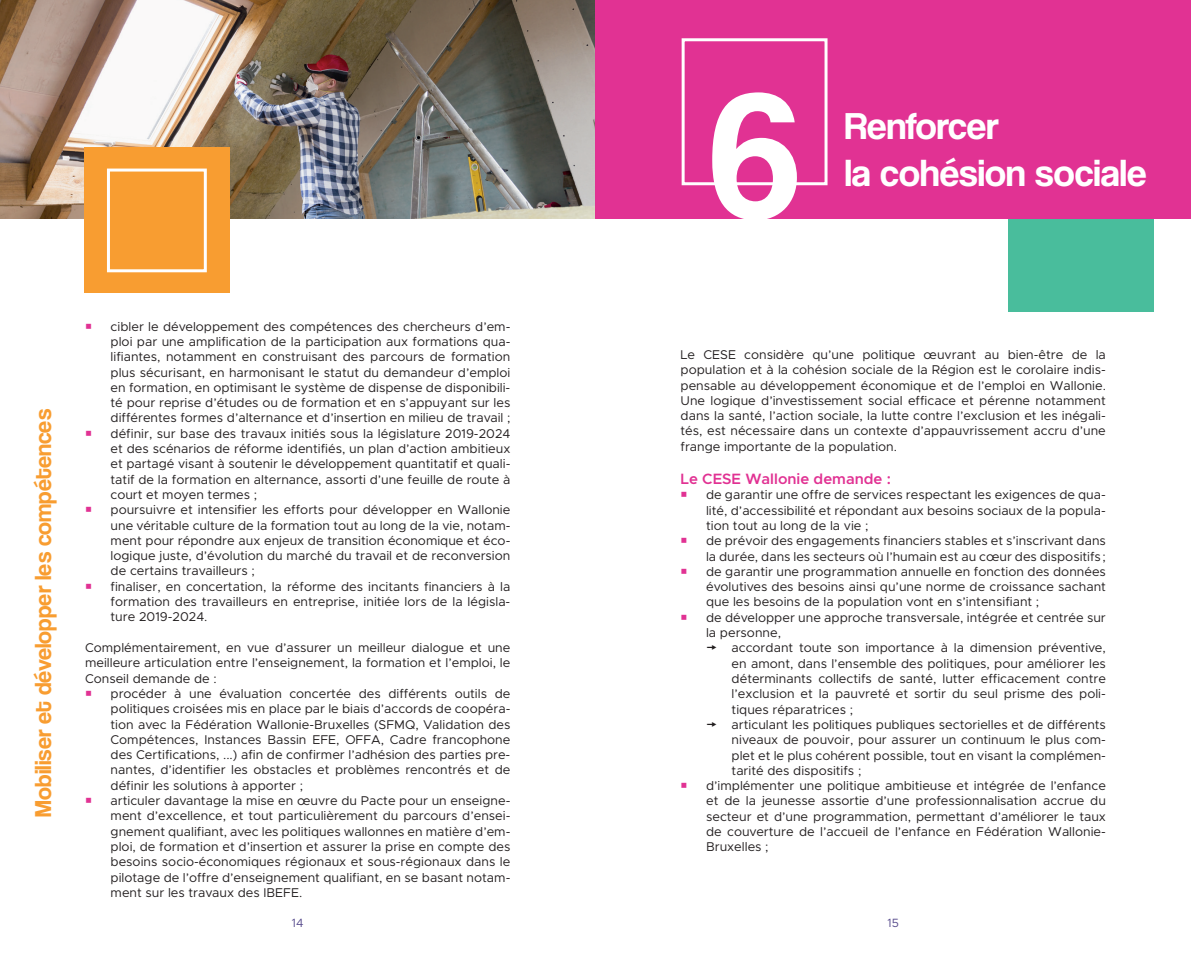
<style>
.page{position:relative;width:1191px;height:957px;background:#fff}
.page>*{position:absolute;margin:0;border:0;box-sizing:border-box;transform-origin:0 0}
.t1{font:39px/46.8px "Coolvetica Rg";color:#fff}
.t2{font:24px "Coolvetica Rg";color:#f89d31}
.t3{font:600 15px "Metropolis";color:#e13293}
.t4{font:12.75px/15.3px "Metropolis";color:#231f20}
.t5{font:12px "Metropolis";color:#5b4f8f}
</style>
<div class="page">
<img style="left:0;top:0;width:595px;height:218px">
<div style="left:84px;top:147px;width:146px;height:146px;background:#f89d31"></div>
<div style="left:107px;top:169px;width:100px;height:103px;border:3px solid #fff"></div>
<div style="left:1008px;top:166px;width:145px;height:146px;background:#49bd9c"></div>
<div style="left:595px;top:0;width:596px;height:218px;background:#e13293"></div>
<div style="left:681px;top:38px;width:146px;height:147px;border:3px solid #fff"></div>
<svg style="left:712px;top:92px;width:85px;height:127px"></svg>
<h1 class="t1" style="left:844px;top:102px;width:303px">Renforcer<br>la cohésion sociale</h1>
<h2 class="t2" style="left:29px;top:816px;width:409px;rotate:-90deg">Mobiliser et développer les compétences</h2>
<p class="t4" style="left:111px;top:318px;width:401px">cibler le développement des compétences des chercheurs d’em&shy;ploi par une amplification de la participation aux formations qua&shy;lifiantes, notamment en construisant des parcours de formation plus sécurisant, en harmonisant le statut du demandeur d’emploi en formation, en optimisant le système de dispense de disponibili&shy;té pour reprise d’études ou de formation et en s’appuyant sur les différentes formes d’alternance et d’insertion en milieu de travail ; définir, sur base des travaux initiés sous la législature 2019-2024 et des scénarios de réforme identifiés, un plan d’action ambitieux et partagé visant à soutenir le développement quantitatif et quali&shy;tatif de la formation en alternance, assorti d’une feuille de route à court et moyen termes ;<br>poursuivre et intensifier les efforts pour développer en Wallonie une véritable culture de la formation tout au long de la vie, notam&shy;ment pour répondre aux enjeux de transition économique et éco&shy;logique juste, d’évolution du marché du travail et de reconversion de certains travailleurs ;<br>finaliser, en concertation, la réforme des incitants financiers à la formation des travailleurs en entreprise, initiée lors de la législa&shy;ture 2019-2024.</p>
<p class="t4" style="left:85px;top:640px;width:427px;text-align:justify">Complémentairement, en vue d’assurer un meilleur dialogue et une meilleure articulation entre l’enseignement, la formation et l’emploi, le Conseil demande de :</p>
<p class="t4" style="left:111px;top:686px;width:401px">procéder à une évaluation concertée des différents outils de politiques croisées mis en place par le biais d’accords de coopéra&shy;tion avec la Fédération Wallonie-Bruxelles (SFMQ, Validation des Compétences, Instances Bassin EFE, OFFA, Cadre francophone des Certifications, ...) afin de confirmer l’adhésion des parties pre&shy;nantes, d’identifier les obstacles et problèmes rencontrés et de définir les solutions à apporter ;<br>articuler davantage la mise en œuvre du Pacte pour un enseigne&shy;ment d’excellence, et tout particulièrement du parcours d’ensei&shy;gnement qualifiant, avec les politiques wallonnes en matière d’em&shy;ploi, de formation et d’insertion et assurer la prise en compte des besoins socio-économiques régionaux et sous-régionaux dans le pilotage de l’offre d’enseignement qualifiant, en se basant notam&shy;ment sur les travaux des IBEFE.</p>
<p class="t4" style="left:680px;top:347px;width:427px;text-align:justify">Le CESE considère qu’une politique œuvrant au bien-être de la population et à la cohésion sociale de la Région est le corolaire indis&shy;pensable au développement économique et de l’emploi en Wallonie.<br>Une logique d’investissement social efficace et pérenne notamment dans la santé, l’action sociale, la lutte contre l’exclusion et les inégali&shy;tés, est nécessaire dans un contexte d’appauvrissement accru d’une frange importante de la population.</p>
<p class="t3" style="left:680px;top:469px;width:212px">Le CESE Wallonie demande :</p>
<p class="t4" style="left:706px;top:487px;width:401px">de garantir une offre de services respectant les exigences de qua&shy;lité, d’accessibilité et répondant aux besoins sociaux de la popula&shy;tion tout au long de la vie ;<br>de prévoir des engagements financiers stables et s’inscrivant dans la durée, dans les secteurs où l’humain est au cœur des dispositifs ; de garantir une programmation annuelle en fonction des données évolutives des besoins ainsi qu’une norme de croissance sachant que les besoins de la population vont en s’intensifiant ;<br>de développer une approche transversale, intégrée et centrée sur la personne,</p>
<p class="t4" style="left:731px;top:640px;width:376px;text-align:justify;text-indent:-26px">▼ accordant toute son importance à la dimension préventive, en amont, dans l’ensemble des politiques, pour améliorer les déterminants collectifs de santé, lutter efficacement contre l’exclusion et la pauvreté et sortir du seul prisme des poli&shy;tiques réparatrices ;</p>
<p class="t4" style="left:706px;top:717px;width:401px">▼ articulant les politiques publiques sectorielles et de différents</p>
<p class="t4" style="left:731px;top:732px;width:376px">niveaux de pouvoir, pour assurer un continuum le plus com-</p>
<p class="t4" style="left:731px;top:747px;width:376px">plet et le plus cohérent possible, tout en visant la complémen-</p>
<p class="t4" style="left:731px;top:763px;width:131px">tarité des dispositifs ;</p>
<p class="t4" style="left:706px;top:778px;width:401px">d’implémenter une politique ambitieuse et intégrée de l’enfance</p>
<p class="t4" style="left:706px;top:793px;width:401px">et de la jeunesse assortie d’une professionnalisation accrue du</p>
<p class="t4" style="left:706px;top:808px;width:401px">secteur et d’une programmation, permettant d’améliorer le taux</p>
<p class="t4" style="left:706px;top:824px;width:401px">de couverture de l’accueil de l’enfance en Fédération Wallonie-</p>
<p class="t4" style="left:706px;top:839px;width:64px">Bruxelles ;</p>
<p class="t5" style="left:292px;top:915px;width:13px">14</p>
<p class="t5" style="left:887px;top:915px;width:13px">15</p>
</div>
